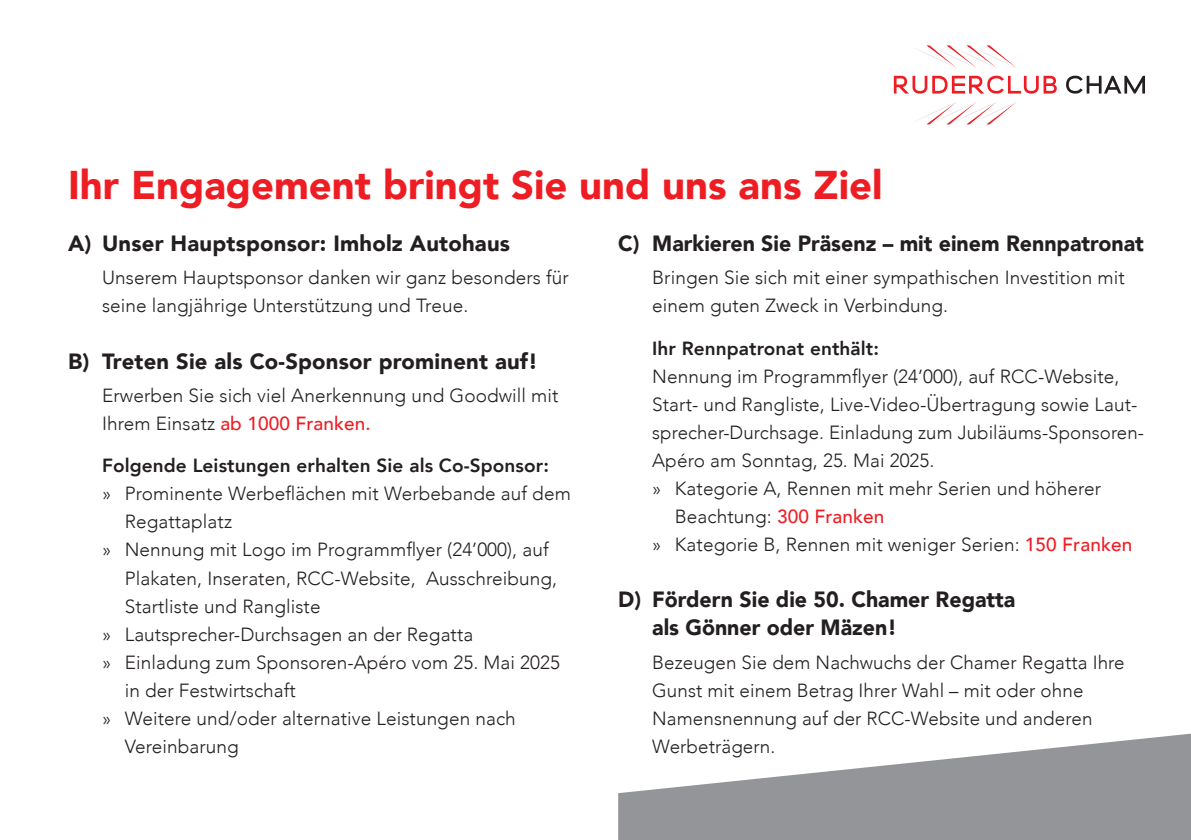
<style>
.page{position:relative;width:1191px;height:840px;background:#fff}
.page>*{position:absolute;margin:0;border:0;box-sizing:border-box;transform-origin:0 0}
.t1{font:900 40px "Avenir";color:#ee1d23}
.t2{font:900 22px/28px "Avenir";color:#231f20}
.t3{font:300 19px/28px "Avenir";letter-spacing:.005em;color:#231f20}
.t4{font:800 19px "Avenir";letter-spacing:.005em;color:#231f20}
.s1{font-weight:500;color:#ee1d23}
</style>
<div class="page">
<svg style="left:618px;top:733px;width:573px;height:106px;fill:#939598"></svg>
<svg style="left:894px;top:76px;width:162px;height:18px"></svg>
<svg style="left:1066px;top:76px;width:79px;height:18px"></svg>
<svg style="left:919px;top:45px;width:97px;height:23px"></svg>
<svg style="left:919px;top:102px;width:97px;height:22px"></svg>
<h1 class="t1" style="left:68px;top:151px;width:816px">Ihr Engagement bringt Sie und uns ans Ziel</h1>
<p class="t2" style="left:68px;top:228px;width:443px">A) Unser Hauptsponsor: Imholz Autohaus</p>
<p class="t3" style="left:102px;top:264px;width:468px">Unserem Hauptsponsor danken wir ganz besonders für seine langjährige Unterstützung und Treue.</p>
<p class="t2" style="left:68px;top:346px;width:471px">B) Treten Sie als Co-Sponsor prominent auf!</p>
<p class="t3" style="left:102px;top:381px;width:458px">Erwerben Sie sich viel Anerkennung und Goodwill mit<br>Ihrem Einsatz <span class="s1">ab 1000 Franken.</span></p>
<p class="t4" style="left:102px;top:450px;width:448px">Folgende Leistungen erhalten Sie als Co-Sponsor:</p>
<p class="t3" style="left:102px;top:479px;width:470px">» Prominente Werbeflächen mit Werbebande auf dem</p>
<p class="t3" style="left:125px;top:507px;width:109px">Regattaplatz</p>
<p class="t3" style="left:102px;top:535px;width:448px">» Nennung mit Logo im Programmflyer (24’000), auf</p>
<p class="t3" style="left:125px;top:563px;width:434px">Plakaten, Inseraten, RCC-Website, Ausschreibung,</p>
<p class="t3" style="left:125px;top:591px;width:197px">Startliste und Rangliste</p>
<p class="t3" style="left:102px;top:619px;width:373px">» Lautsprecher-Durchsagen an der Regatta</p>
<p class="t3" style="left:102px;top:647px;width:459px">» Einladung zum Sponsoren-Apéro vom 25. Mai 2025</p>
<p class="t3" style="left:125px;top:675px;width:173px">in der Festwirtschaft</p>
<p class="t3" style="left:102px;top:703px;width:415px">» Weitere und/oder alternative Leistungen nach</p>
<p class="t3" style="left:125px;top:731px;width:116px">Vereinbarung</p>
<p class="t2" style="left:618px;top:228px;width:527px">C) Markieren Sie Präsenz – mit einem Rennpatronat</p>
<p class="t3" style="left:652px;top:264px;width:474px">Bringen Sie sich mit einer sympathischen Investition mit einem guten Zweck in Verbindung.</p>
<p class="t4" style="left:652px;top:333px;width:228px">Ihr Rennpatronat enthält:</p>
<p class="t3" style="left:652px;top:362px;width:469px">Nennung im Programmflyer (24’000), auf RCC-Website,</p>
<p class="t3" style="left:652px;top:390px;width:487px">Start- und Rangliste, Live-Video-Übertragung sowie Laut-</p>
<p class="t3" style="left:652px;top:418px;width:493px">sprecher-Durchsage. Einladung zum Jubiläums-Sponsoren-</p>
<p class="t3" style="left:652px;top:446px;width:284px">Apéro am Sonntag, 25. Mai 2025.</p>
<p class="t3" style="left:652px;top:474px;width:450px">» Kategorie A, Rennen mit mehr Serien und höherer</p>
<p class="t3" style="left:675px;top:502px;width:211px">Beachtung: <span class="s1">300 Franken</span></p>
<p class="t3" style="left:652px;top:530px;width:481px">» Kategorie B, Rennen mit weniger Serien: <span class="s1">150 Franken</span></p>
<p class="t2" style="left:652px;top:584px;width:365px;text-indent:-34px">D) Fördern Sie die 50. Chamer Regatta als Gönner oder Mäzen!</p>
<p class="t3" style="left:652px;top:647px;width:474px">Bezeugen Sie dem Nachwuchs der Chamer Regatta Ihre Gunst mit einem Betrag Ihrer Wahl – mit oder ohne Namensnennung auf der RCC-Website und anderen Werbeträgern.</p>
</div>
